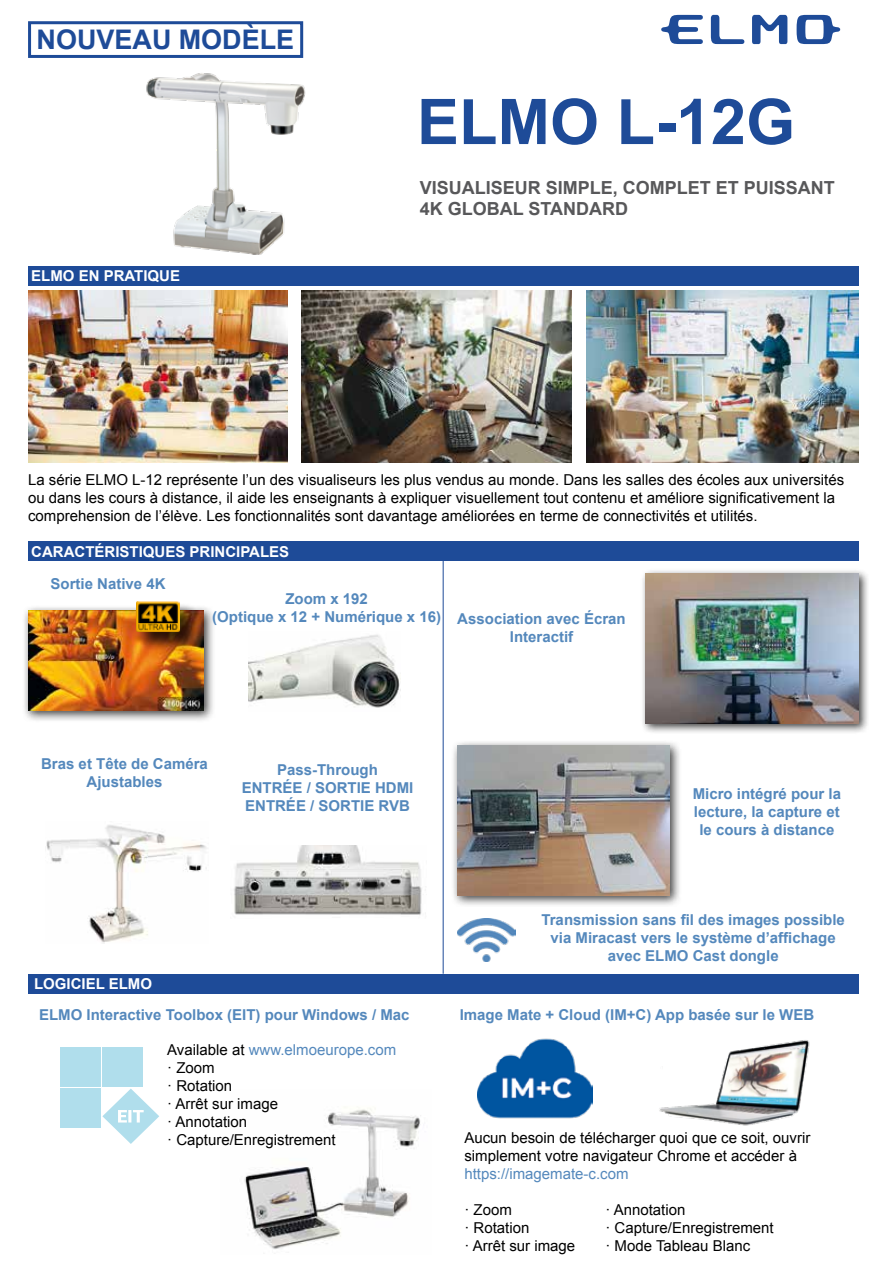
<style>
.page{position:relative;width:893px;height:1263px;background:#fff}
.page>*{position:absolute;margin:0;border:0;box-sizing:border-box;transform-origin:0 0}
.t1{font:700 63px "Arial";color:#1e4b98}
.t2{font:700 27px "Arial";color:#1e4b98}
.t3{font:700 18px/21.6px "Arial";color:#58585a}
.t4{font:15px/18px "Arial";color:#000}
.t5{font:700 15px/18px "Arial";color:#5488bc;text-align:center}
.t6{font:700 15px "Arial";color:#fff}
.t7{font:15px "Arial";color:#5488bc}
.s1{color:#5488bc}
</style>
<div class="page">
<img style="left:244px;top:1108px;width:177px;height:141px">
<div style="left:22px;top:605px;width:194px;height:118px;background:#000;opacity:.75"></div>
<img style="left:28px;top:610px;width:176px;height:101px">
<img style="left:46px;top:825px;width:161px;height:118px">
<img style="left:234px;top:845px;width:188px;height:70px">
<img style="left:248px;top:634px;width:152px;height:74px">
<div style="left:640px;top:568px;width:229px;height:167px;background:#000;opacity:.75"></div>
<img style="left:645px;top:573px;width:213px;height:150px">
<div style="left:28px;top:266px;width:830px;height:19px;background:#1e4b98"></div>
<svg style="left:661px;top:15px;width:42px;height:29px"></svg>
<svg style="left:711px;top:15px;width:33px;height:29px"></svg>
<svg style="left:752px;top:15px;width:35px;height:29px"></svg>
<svg style="left:797px;top:15px;width:43px;height:29px"></svg>
<div style="left:28px;top:21px;width:275px;height:37px;background:#fff;border:3px solid #1e4b98"></div>
<img style="left:146px;top:73px;width:160px;height:182px">
<img style="left:302px;top:291px;width:270px;height:171px">
<img style="left:28px;top:291px;width:259px;height:171px">
<img style="left:586px;top:291px;width:272px;height:171px">
<div style="left:60px;top:1047px;width:40px;height:39px;background:#b0deec"></div>
<div style="left:102px;top:1047px;width:40px;height:39px;background:#b0deec"></div>
<div style="left:60px;top:1088px;width:40px;height:40px;background:#b0deec"></div>
<svg style="left:102px;top:1088px;width:57px;height:56px"></svg>
<img style="left:457px;top:918px;width:58px;height:43px">
<img style="left:478px;top:1038px;width:115px;height:81px">
<hr style="left:443px;top:556px;width:1px;height:418px;background:#1e4b98">
<img style="left:659px;top:1040px;width:151px;height:86px">
<div style="left:138px;top:603px;width:61px;height:48px;background:#000;opacity:.75"></div>
<img style="left:136px;top:602px;width:43px;height:29px">
<div style="left:28px;top:541px;width:830px;height:20px;background:#1e4b98"></div>
<div style="left:28px;top:974px;width:830px;height:19px;background:#1e4b98"></div>
<div style="left:451px;top:739px;width:231px;height:168px;background:#000;opacity:.75"></div>
<img style="left:457px;top:745px;width:213px;height:150px">
<h2 class="t2" style="left:37px;top:22px;width:259px">NOUVEAU MODÈLE</h2>
<p class="t6" style="left:31px;top:266px;width:150px">ELMO EN PRATIQUE</p>
<h1 class="t1" style="left:417px;top:80px;width:380px">ELMO L-12G</h1>
<p class="t3" style="left:420px;top:177px;width:417px">VISUALISEUR SIMPLE, COMPLET ET PUISSANT<br>4K GLOBAL STANDARD</p>
<p class="t4" style="left:28px;top:471px;width:818px">La série ELMO L-12 représente l’un des visualiseurs les plus vendus au monde. Dans les salles des écoles aux universités ou dans les cours à distance, il aide les enseignants à expliquer visuellement tout contenu et améliore significativement la comprehension de l’élève. Les fonctionnalités sont davantage améliorées en terme de connectivités et utilités.</p>
<p class="t6" style="left:31px;top:541px;width:260px">CARACTÉRISTIQUES PRINCIPALES</p>
<p class="t5" style="left:51px;top:575px;width:117px">Sortie Native 4K</p>
<p class="t5" style="left:212px;top:590px;width:230px">Zoom x 192<br>(Optique x 12 + Numérique x 16)</p>
<p class="t5" style="left:457px;top:610px;width:170px">Association avec Écran<br>Interactif</p>
<p class="t5" style="left:41px;top:755px;width:168px">Bras et Tête de Caméra<br>Ajustables</p>
<p class="t5" style="left:242px;top:761px;width:173px">Pass-Through<br>ENTRÉE / SORTIE HDMI<br>ENTRÉE / SORTIE RVB</p>
<p class="t6" style="left:34px;top:974px;width:120px">LOGICIEL ELMO</p>
<p class="t5" style="left:693px;top:785px;width:150px">Micro intégré pour la lecture, la capture et le cours à distance</p>
<p class="t5" style="left:541px;top:911px;width:305px">Transmission sans fil des images possible via Miracast vers le système d’affichage avec ELMO Cast dongle</p>
<p class="t5" style="left:39px;top:1006px;width:372px">ELMO Interactive Toolbox (EIT) pour Windows / Mac</p>
<p class="t5" style="left:460px;top:1006px;width:356px">Image Mate + Cloud (IM+C) App basée sur le WEB</p>
<p class="t4" style="left:167px;top:1041px;width:230px">Available at <span class="s1">www.elmoeurope.com </span>· Zoom<br>· Rotation<br>· Arrêt sur image<br>· Annotation<br>· Capture/Enregistrement</p>
<p class="t4" style="left:464px;top:1129px;width:348px">Aucun besoin de télécharger quoi que ce soit, ouvrir simplement votre navigateur Chrome et accéder à</p>
<p class="t7" style="left:464px;top:1164px;width:166px">https://imagemate-c.com</p>
<p class="t4" style="left:464px;top:1201px;width:49px">· Zoom</p>
<p class="t4" style="left:605px;top:1201px;width:82px">· Annotation</p>
<p class="t4" style="left:464px;top:1219px;width:67px">· Rotation</p>
<p class="t4" style="left:605px;top:1219px;width:170px">· Capture/Enregistrement</p>
<p class="t4" style="left:464px;top:1237px;width:112px">· Arrêt sur image</p>
<p class="t4" style="left:605px;top:1237px;width:146px">· Mode Tableau Blanc</p>
</div>
